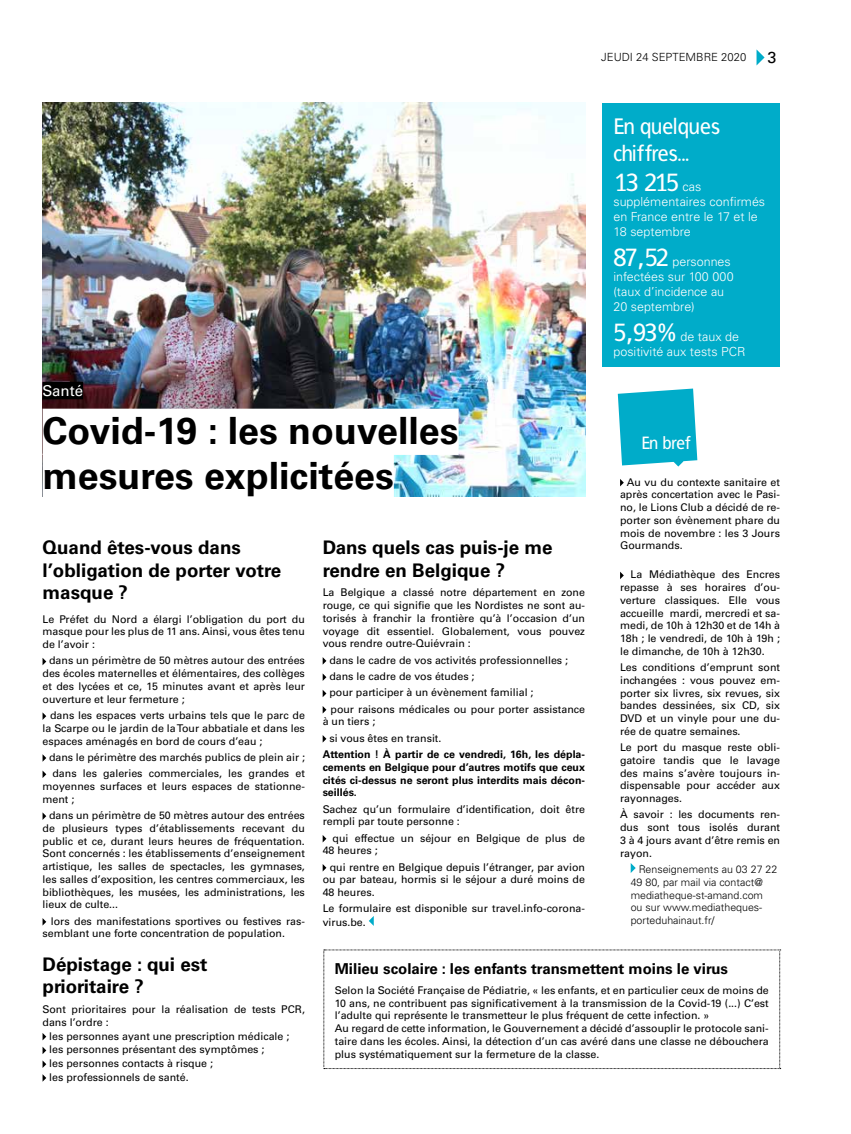
<style>
.page{position:relative;width:851px;height:1134px;background:#fff}
.page>*{position:absolute;margin:0;border:0;box-sizing:border-box;transform-origin:0 0}
.t1{font:700 37.5px/45px "Univers LT";color:#000}
.t2{font:25px "Francophil Sans";color:#fff}
.t3{font:22.5px/27px "Francophil Sans";color:#fff}
.t4{font:700 18.75px/22.5px "Univers LT";color:#000}
.t5{font:17.88px "Francophil Sans";letter-spacing:-.015em;color:#fff}
.t6{font:16px "Univers LT";color:#000}
.t7{font:700 15px "Univers LT";color:#000}
.t8{font:15px "Univers LT";color:#fff}
.t9{font:300 12.5px/15px "Univers LT";color:#fff}
.t10{font:300 11.25px "Univers LT";color:#000}
.t11{font:10.62px/12.8px "Univers LT";color:#000;text-align:justify}
.t12{font:700 10.62px/12.8px "Univers LT";color:#000;text-align:justify}
.t13{font:300 10.62px/12.8px "Univers LT";color:#000}
.s1{font-family:"Univers LT";font-weight:300;font-size:12.5px}
.s2{font-family:"Francophil Sans";font-weight:400;font-size:25px}
</style>
<div class="page">
<svg style="left:756px;top:49px;width:8px;height:16px"></svg>
<svg style="left:43px;top:658px;width:3px;height:7px"></svg>
<svg style="left:43px;top:713px;width:3px;height:7px"></svg>
<svg style="left:43px;top:754px;width:3px;height:8px"></svg>
<svg style="left:43px;top:771px;width:3px;height:7px"></svg>
<svg style="left:43px;top:813px;width:3px;height:7px"></svg>
<svg style="left:43px;top:918px;width:3px;height:7px"></svg>
<svg style="left:43px;top:1033px;width:3px;height:7px"></svg>
<svg style="left:43px;top:1047px;width:3px;height:7px"></svg>
<svg style="left:43px;top:1061px;width:3px;height:7px"></svg>
<svg style="left:43px;top:1074px;width:3px;height:7px"></svg>
<svg style="left:322px;top:657px;width:4px;height:8px"></svg>
<svg style="left:322px;top:673px;width:4px;height:8px"></svg>
<svg style="left:322px;top:690px;width:4px;height:7px"></svg>
<svg style="left:322px;top:706px;width:4px;height:7px"></svg>
<svg style="left:322px;top:735px;width:4px;height:8px"></svg>
<svg style="left:322px;top:835px;width:4px;height:7px"></svg>
<svg style="left:322px;top:864px;width:4px;height:7px"></svg>
<svg style="left:369px;top:916px;width:5px;height:10px"></svg>
<img style="left:43px;top:103px;width:542px;height:393px">
<div style="left:43px;top:382px;width:40px;height:17px;background:#000"></div>
<div style="left:43px;top:409px;width:415px;height:46px;background:#fff"></div>
<div style="left:43px;top:454px;width:351px;height:46px;background:#fff"></div>
<svg style="left:620px;top:479px;width:3px;height:7px"></svg>
<svg style="left:620px;top:572px;width:3px;height:7px"></svg>
<svg style="left:630px;top:863px;width:5px;height:10px"></svg>
<svg style="left:617px;top:389px;width:80px;height:77px;background:#1db5cf"></svg>
<div style="left:602px;top:103px;width:177px;height:264px;background:#00acc9"></div>
<svg style="left:323px;top:950px;width:457px;height:119px"></svg>
<p class="t10" style="left:601px;top:50px;width:147px">JEUDI 24 SEPTEMBRE 2020</p>
<h3 class="t6" style="left:767px;top:48px;width:10px">3</h3>
<h3 class="t3" style="left:613px;top:113px;width:108px">En quelques chiffres...</h3>
<h2 class="t2" style="left:613px;top:168px;width:89px">13 215 <span class="s1">cas</span></h2>
<p class="t9" style="left:613px;top:194px;width:153px">supplémentaires confirmés en France entre le 17 et le<br>18 septembre</p>
<p class="t9" style="left:613px;top:254px;width:122px"><span class="s2">87,52</span> personnes infectées sur 100 000 (taux d’incidence au<br>20 septembre)</p>
<p class="t9" style="left:613px;top:329px;width:133px"><span class="s2">5,93%</span> de taux de positivité aux tests PCR</p>
<h3 class="t8" style="left:43px;top:381px;width:42px">Santé</h3>
<h1 class="t1" style="left:43px;top:409px;width:417px">Covid-19 : les nouvelles mesures explicitées</h1>
<h3 class="t5" style="left:641px;top:432px;width:51px">En bref</h3>
<p class="t11" style="left:620px;top:475px;width:161px;text-indent:7px">Au vu du contexte sanitaire et après concertation avec le Pasi&shy;no, le Lions Club a décidé de re&shy;porter son évènement phare du mois de novembre : les 3 Jours Gourmands.</p>
<p class="t11" style="left:620px;top:568px;width:161px;text-indent:10px">La Médiathèque des Encres repasse à ses horaires d’ou&shy;verture classiques. Elle vous accueille mardi, mercredi et sa&shy;medi, de 10h à 12h30 et de 14h à 18h ; le vendredi, de 10h à 19h ; le dimanche, de 10h à 12h30.</p>
<p class="t11" style="left:620px;top:661px;width:161px">Les conditions d’emprunt sont inchangées : vous pouvez em&shy;porter six livres, six revues, six bandes dessinées, six CD, six DVD et un vinyle pour une du&shy;rée de quatre semaines.</p>
<p class="t11" style="left:620px;top:741px;width:161px">Le port du masque reste obli&shy;gatoire tandis que le lavage des mains s’avère toujours in&shy;dispensable pour accéder aux rayonnages.</p>
<p class="t11" style="left:620px;top:808px;width:161px">À savoir : les documents ren&shy;dus sont tous isolés durant 3 à 4 jours avant d’être remis en rayon.</p>
<p class="t13" style="left:630px;top:863px;width:148px;text-indent:8px">Renseignements au 03 27 22<br>49 80, par mail via contact@ mediatheque-st-amand.com ou sur www.mediatheques&shy;porteduhainaut.fr/</p>
<h3 class="t4" style="left:43px;top:536px;width:240px">Quand êtes-vous dans l’obligation de porter votre masque ?</h3>
<p class="t11" style="left:43px;top:612px;width:264px">Le Préfet du Nord a élargi l’obligation du port du masque pour les plus de 11 ans. Ainsi, vous êtes tenu de l’avoir :</p>
<p class="t11" style="left:43px;top:654px;width:264px;text-indent:7px">dans un périmètre de 50 mètres autour des entrées des écoles maternelles et élémentaires, des collèges et des lycées et ce, 15 minutes avant et après leur ouverture et leur fermeture ;</p>
<p class="t11" style="left:43px;top:709px;width:264px;text-indent:8px">dans les espaces verts urbains tels que le parc de la Scarpe ou le jardin de la Tour abbatiale et dans les espaces aménagés en bord de cours d’eau ;</p>
<p class="t11" style="left:49px;top:749px;width:257px;line-height:16.2px;text-align:center">dans le périmètre des marchés publics de plein air ; dans les galeries commerciales, les grandes et</p>
<p class="t11" style="left:43px;top:780px;width:264px">moyennes surfaces et leurs espaces de stationne&shy;ment ;</p>
<p class="t11" style="left:43px;top:809px;width:264px;text-indent:7px">dans un périmètre de 50 mètres autour des entrées de plusieurs types d’établissements recevant du public et ce, durant leurs heures de fréquentation.<br>Sont concernés : les établissements d’enseignement artistique, les salles de spectacles, les gymnases, les salles d’exposition, les centres commerciaux, les bibliothèques, les musées, les administrations, les lieux de culte...</p>
<p class="t11" style="left:43px;top:915px;width:264px;text-indent:8px">lors des manifestations sportives ou festives ras&shy;semblant une forte concentration de population.</p>
<h3 class="t4" style="left:43px;top:953px;width:166px">Dépistage : qui est prioritaire ?</h3>
<p class="t11" style="left:43px;top:1003px;width:264px">Sont prioritaires pour la réalisation de tests PCR, dans l’ordre :</p>
<p class="t11" style="left:49px;top:1029px;width:241px;line-height:13.8px;text-align:left">les personnes ayant une prescription médicale ; les personnes présentant des symptômes ;<br>les personnes contacts à risque ;<br>les professionnels de santé.</p>
<h3 class="t4" style="left:322px;top:536px;width:231px">Dans quels cas puis-je me rendre en Belgique ?</h3>
<p class="t11" style="left:322px;top:586px;width:264px">La Belgique a classé notre département en zone rouge, ce qui signifie que les Nordistes ne sont au&shy;torisés à franchir la frontière qu’à l’occasion d’un voyage dit essentiel. Globalement, vous pouvez vous rendre outre-Quiévrain :</p>
<p class="t11" style="left:329px;top:652px;width:257px;line-height:16.2px;text-align:left">dans le cadre de vos activités professionnelles ; dans le cadre de vos études ;<br>pour participer à un évènement familial ;<br>pour raisons médicales ou pour porter assistance</p>
<p class="t11" style="left:329px;top:713px;width:114px;line-height:16.2px;text-indent:-7px">à un tiers ;<br>si vous êtes en transit.</p>
<p class="t12" style="left:322px;top:748px;width:264px">Attention ! À partir de ce vendredi, 16h, les dépla&shy;cements en Belgique pour d’autres motifs que ceux cités ci-dessus ne seront plus interdits mais décon&shy;seillés.</p>
<p class="t11" style="left:322px;top:802px;width:264px">Sachez qu’un formulaire d’identification, doit être rempli par toute personne :</p>
<p class="t11" style="left:322px;top:831px;width:264px;text-indent:10px">qui effectue un séjour en Belgique de plus de<br>48 heures ;</p>
<p class="t11" style="left:322px;top:860px;width:264px;text-indent:7px">qui rentre en Belgique depuis l’étranger, par avion ou par bateau, hormis si le séjour a duré moins de 48 heures.</p>
<p class="t11" style="left:322px;top:902px;width:264px;line-height:13.5px">Le formulaire est disponible sur travel.info-corona&shy;virus.be.</p>
<h3 class="t7" style="left:335px;top:960px;width:394px">Milieu scolaire : les enfants transmettent moins le virus</h3>
<p class="t11" style="left:335px;top:984px;width:435px;text-align:left">Selon la Société Française de Pédiatrie, « les enfants, et en particulier ceux de moins de 10 ans, ne contribuent pas significativement à la transmission de la Covid-19 (...) C’est l’adulte qui représente le transmetteur le plus fréquent de cette infection. »<br>Au regard de cette information, le Gouvernement a décidé d’assouplir le protocole sani&shy;taire dans les écoles. Ainsi, la détection d’un cas avéré dans une classe ne débouchera plus systématiquement sur la fermeture de la classe.</p>
</div>
